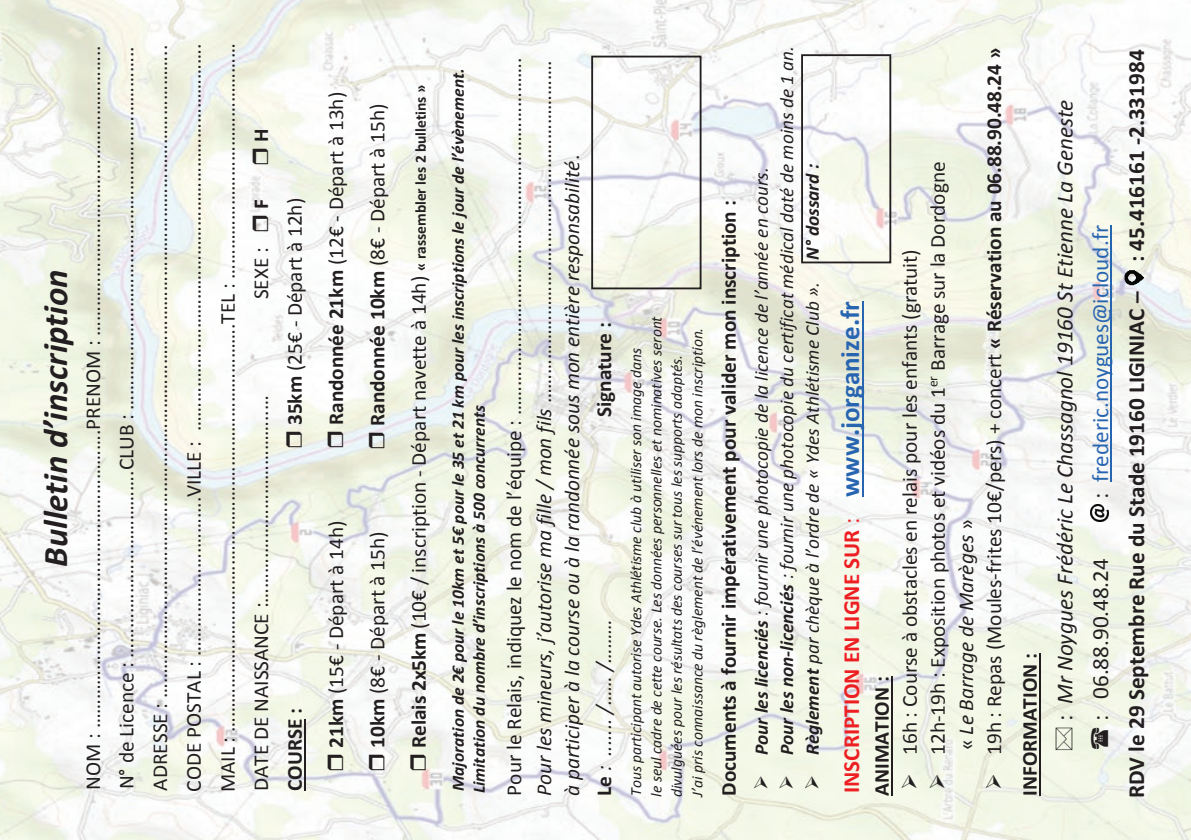
<style>
.page{position:relative;width:1191px;height:840px;background:#fff}
.page>*{position:absolute;margin:0;border:0;box-sizing:border-box;transform-origin:0 0}
.t1{font:italic 700 34.8px "Calibri";color:#231f20}
.t2{font:700 23.2px/36px "Calibri";color:#231f20}
.t3{font:italic 23.2px/35.8px "Calibri";color:#231f20}
.t4{font:700 23.2px "Calibri";color:#ee1f23}
.t5{font:21.4px/33.6px "Calibri";color:#231f20}
.t6{font:italic 21.4px/29px "Calibri";color:#231f20;text-align:justify}
.t7{font:700 21.4px/35.8px "Calibri";letter-spacing:-.005em;color:#231f20}
.t8{font:italic 19.2px "Calibri";letter-spacing:.005em;color:#231f20}
.t9{font:italic 700 17.4px/21.4px "Calibri";letter-spacing:.005em;color:#231f20}
.t10{font:italic 15.6px/20.4px "Calibri";letter-spacing:-.005em;color:#231f20}
.s1{font-weight:700}
.s2{font-weight:700;font-size:15.6px}
.s3{font-style:normal}
.s4{font-weight:700;font-style:normal}
.s5{font-weight:400}
.s6{font-size:27px;color:#2865b1}
.s7{font-style:italic}
.s8{font-weight:400;color:#2865b1}
</style>
<div class="page">
<img style="left:0;top:0;width:1191px;height:839px">
<hr style="left:304px;top:718px;width:1px;height:72px;background:#231f20">
<img style="left:706px;top:171px;width:51px;height:45px">
<hr style="left:862px;top:301px;width:2px;height:195px;background:#2865b1">
<hr style="left:891px;top:676px;width:1px;height:119px;background:#231f20">
<hr style="left:1039px;top:653px;width:1px;height:142px;background:#231f20">
<hr style="left:1110px;top:225px;width:2px;height:256px;background:#2865b1">
<img style="left:1090px;top:503px;width:18px;height:18px">
<img style="left:1122px;top:267px;width:22px;height:19px">
<div style="left:591px;top:56px;width:110px;height:233px;border:2px solid #231f20"></div>
<div style="left:801px;top:54px;width:90px;height:209px;border:2px solid #231f20"></div>
<svg style="left:253px;top:216px;width:15px;height:15px"></svg>
<svg style="left:253px;top:148px;width:15px;height:16px"></svg>
<svg style="left:286px;top:431px;width:16px;height:15px"></svg>
<svg style="left:327px;top:754px;width:16px;height:15px"></svg>
<svg style="left:327px;top:431px;width:16px;height:16px"></svg>
<svg style="left:369px;top:754px;width:15px;height:15px"></svg>
<svg style="left:369px;top:432px;width:15px;height:15px"></svg>
<svg style="left:410px;top:754px;width:16px;height:15px"></svg>
<svg style="left:1055px;top:727px;width:17px;height:23px"></svg>
<svg style="left:1090px;top:727px;width:18px;height:21px"></svg>
<h1 class="t1" style="left:33px;top:566px;width:299px;rotate:-90deg">Bulletin d’inscription</h1>
<p class="t5" style="left:76px;top:791px;width:749px;rotate:-90deg">NOM : …………………………………………………….PRENOM : …………………………………………………..<br>N° de Licence : ………….…………………….CLUB : ………………………………………………………………..<br>ADRESSE : ……………………………………..……………………………………………………………………………..<br>CODE POSTAL : ………………….……....VILLE : …………………………………………………………………….<br>MAIL : ……………………………..………………..……………………….TEL : ………………………………………… DATE DE NAISSANCE :……….………………………..…</p>
<p class="t7" style="left:243px;top:142px;width:15px;rotate:-90deg">H</p>
<p class="t7" style="left:243px;top:209px;width:11px;rotate:-90deg">F</p>
<p class="t5" style="left:244px;top:299px;width:53px;rotate:-90deg">SEXE :</p>
<p class="t5" style="left:278px;top:425px;width:228px;rotate:-90deg"><span class="s1">35km</span> (25€ - Départ à 12h)</p>
<p class="t7" style="left:277px;top:790px;width:84px;rotate:-90deg">COURSE :</p>
<p class="t5" style="left:319px;top:424px;width:334px;rotate:-90deg"><span class="s1">Randonnée 21km</span> (12€ - Départ à 13h)</p>
<p class="t5" style="left:319px;top:747px;width:228px;rotate:-90deg"><span class="s1">21km</span> (15€ - Départ à 14h)</p>
<p class="t5" style="left:356px;top:747px;width:664px;line-height:41.6px;text-indent:322px;rotate:-90deg"><span class="s1">Randonnée 10km</span> (8€ - Départ à 15h)<br><span class="s1">Relais 2x5km</span> (10€ / inscription - Départ navette à 14h) <span class="s2">« rassembler les 2 bulletins »</span></p>
<p class="t5" style="left:360px;top:747px;width:218px;rotate:-90deg"><span class="s1">10km</span> (8€ - Départ à 15h)</p>
<p class="t9" style="left:447px;top:792px;width:725px;rotate:-90deg">Majoration de 2€ pour le 10km et 5€ pour le 35 et 21 km pour les inscriptions le jour de l’évènement.<br>Limitation du nombre d’inscriptions à 500 concurrents</p>
<p class="t6" style="left:499px;top:795px;width:739px;rotate:-90deg"><span class="s3">Pour le Relais, indiquez le nom de l’équipe : ……………………………………………………………….<br></span>Pour les mineurs, j’autorise ma fille / mon fils <span class="s3">……………………………………………………………. </span>à participer à la course ou à la randonnée sous mon entière responsabilité<span class="s3">.</span></p>
<p class="t7" style="left:586px;top:417px;width:96px;rotate:-90deg">Signature :</p>
<p class="t10" style="left:625px;top:796px;width:482px;rotate:-90deg">Tous participant autorise Ydes Athlétisme club à utiliser son image dans<br>le seul cadre de cette course. Les données personnelles et nominatives seront divulguées pour les résultats des courses sur tous les supports adaptés.<br>J’ai pris connaissance du règlement de l’événement lors de mon inscription.</p>
<p class="t6" style="left:588px;top:795px;width:178px;rotate:-90deg"><span class="s4">Le</span> : ....... /…… /………</p>
<p class="t7" style="left:711px;top:795px;width:597px;rotate:-90deg">Documents à fournir impérativement pour valider mon inscription :</p>
<p class="t8" style="left:773px;top:789px;width:745px;rotate:-90deg">➢ <span class="s1">Pour les non-licenciés</span> : fournir une photocopie du certificat médical daté de moins de 1 an.</p>
<p class="t8" style="left:748px;top:789px;width:623px;rotate:-90deg">➢ <span class="s1">Pour les licenciés</span> : fournir une photocopie de la licence de l’année en cours.</p>
<p class="t8" style="left:799px;top:789px;width:627px;rotate:-90deg">➢ <span class="s1">Règlement</span> par chèque à l’ordre de « Ydes Athlétisme Club ». <span class="s1">N° dossard :</span></p>
<p class="t4" style="left:836px;top:792px;width:493px;rotate:-90deg">INSCRIPTION EN LIGNE SUR <span class="s5">:</span> <span class="s6">www.jorganize.fr</span></p>
<p class="t7" style="left:864px;top:795px;width:121px;rotate:-90deg">ANIMATION :</p>
<p class="t5" style="left:893px;top:789px;width:542px;rotate:-90deg">➢ 16h : Course à obstacles en relais pour les enfants (gratuit)</p>
<p class="t5" style="left:924px;top:750px;width:590px;line-height:28px;text-indent:-40px;rotate:-90deg">➢ 12h-19h : Exposition photos et vidéos du 1<sup>er</sup> Barrage sur la Dordogne « <span class="s7">Le Barrage de Marèges</span> »</p>
<p class="t7" style="left:976px;top:795px;width:749px;rotate:-90deg">➢ <span class="s5">19h : Repas (Moules-frites 10€/pers) + concert</span> « Réservation au 06.88.90.48.24 »<br>INFORMATION :</p>
<p class="t2" style="left:1082px;top:797px;width:749px;text-indent:299px;rotate:-90deg"><span class="s5">:</span> <span class="s8">frederic.noygues@icloud.fr<br></span>RDV le 29 Septembre Rue du Stade 19160 LIGINIAC – : 45.416161 -2.331984</p>
<p class="t3" style="left:1046px;top:720px;width:622px;rotate:-90deg"><span class="s3">:</span> Mr Noygues Frédéric Le Chassagnol 19160 St Etienne La Geneste <span class="s3">: 06.88.90.48.24</span></p>
</div>
